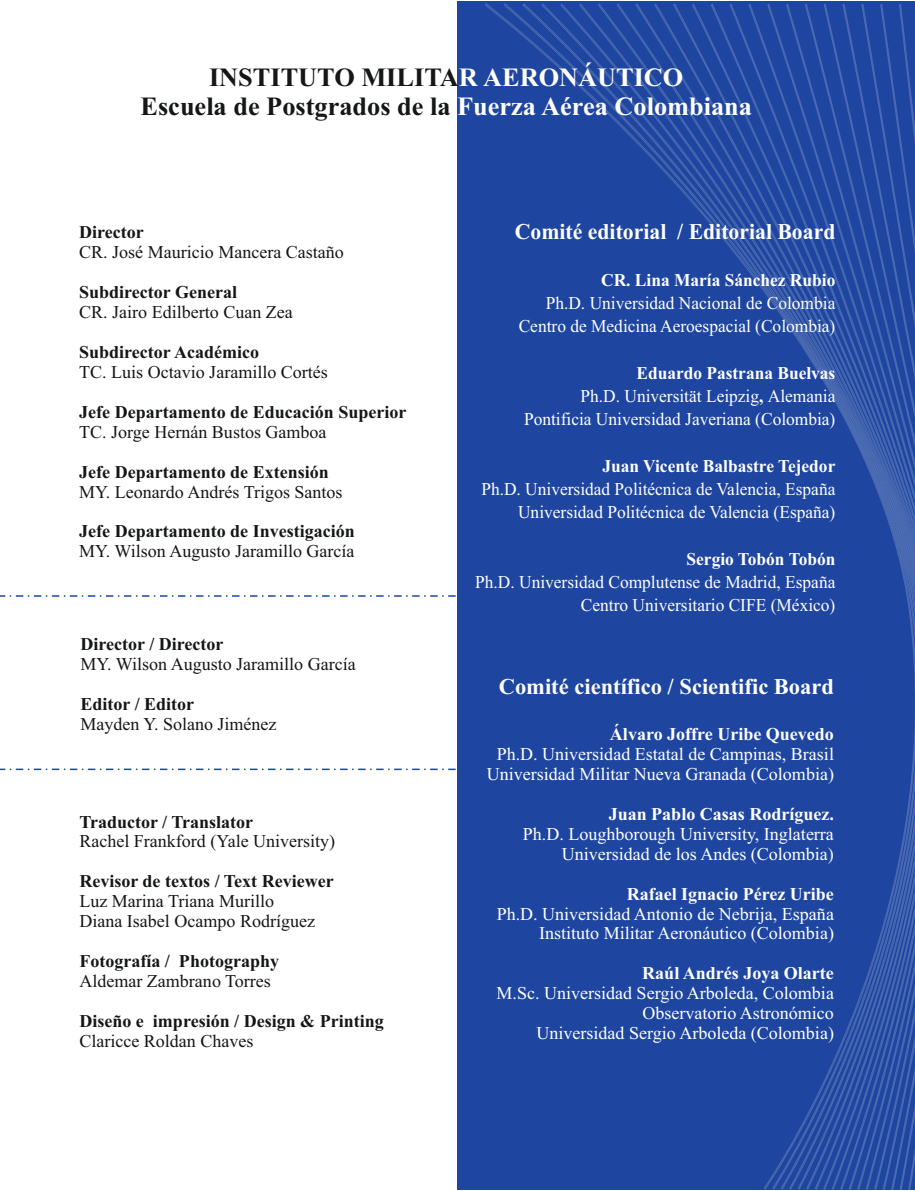
<style>
.page{position:relative;width:915px;height:1191px;background:#fff}
.page>*{position:absolute;margin:0;border:0;box-sizing:border-box;transform-origin:0 0}
.t1{font:700 26.25px/29.1px "Times New Roman";color:#151616;text-align:center}
.t2{font:700 22.5px "Times New Roman";color:#fff}
.t3{font:700 22.5px "Times New Roman";color:#fff;scale:.96 1}
.t4{font:18px/20px "Times New Roman";color:#151616}
.t5{font:18px/23.2px "Times New Roman";color:#fff;text-align:right;scale:.96 1}
.t6{font:18px/20px "Times New Roman";color:#fff;text-align:right}
.t7{font:700 18px "Times New Roman";color:#151616}
.t8{font:700 18px "Times New Roman";color:#fff}
.t9{font:700 18px "Times New Roman";color:#fff;scale:.96 1}
.s1{color:#fff}
.s2{font-weight:700}
</style>
<div class="page">
<div style="left:457px;top:1px;width:457px;height:1188px;background:#1e46a1"></div>
<svg style="left:485px;top:3px;width:429px;height:1186px"></svg>
<svg style="left:0;top:595px;width:456px;height:2px"></svg>
<svg style="left:0;top:768px;width:456px;height:2px"></svg>
<h1 class="t1" style="left:140px;top:66px;width:612px">INSTITUTO MILITA<span class="s1">R AERONÁUTICO<br></span>Escuela de Postgrados de la <span class="s1">Fuerza Aérea Colombiana</span></h1>
<p class="t7" style="left:79px;top:226px;width:66px">Director</p>
<p class="t4" style="left:79px;top:244px;width:266px">CR. José Mauricio Mancera Castaño</p>
<p class="t7" style="left:79px;top:286px;width:159px">Subdirector General</p>
<p class="t4" style="left:79px;top:304px;width:215px">CR. Jairo Edilberto Cuan Zea</p>
<p class="t7" style="left:79px;top:346px;width:181px">Subdirector Académico</p>
<p class="t4" style="left:79px;top:363px;width:250px">TC. Luis Octavio Jaramillo Cortés</p>
<p class="t7" style="left:79px;top:405px;width:328px">Jefe Departamento de Educación Superior</p>
<p class="t4" style="left:79px;top:423px;width:249px">TC. Jorge Hernán Bustos Gamboa</p>
<p class="t7" style="left:79px;top:465px;width:251px">Jefe Departamento de Extensión</p>
<p class="t4" style="left:79px;top:483px;width:265px">MY. Leonardo Andrés Trigos Santos</p>
<p class="t7" style="left:79px;top:525px;width:277px">Jefe Departamento de Investigación</p>
<p class="t4" style="left:79px;top:543px;width:277px">MY. Wilson Augusto Jaramillo García</p>
<p class="t7" style="left:80px;top:638px;width:144px">Director / Director</p>
<p class="t4" style="left:80px;top:656px;width:277px">MY. Wilson Augusto Jaramillo García</p>
<p class="t7" style="left:80px;top:698px;width:115px">Editor / Editor</p>
<p class="t4" style="left:80px;top:716px;width:197px">Mayden Y. Solano Jiménez</p>
<p class="t7" style="left:79px;top:815px;width:175px">Traductor / Translator</p>
<p class="t4" style="left:79px;top:833px;width:257px">Rachel Frankford (Yale University)</p>
<p class="t7" style="left:79px;top:875px;width:256px">Revisor de textos / Text Reviewer</p>
<p class="t4" style="left:79px;top:893px;width:237px">Luz Marina Triana Murillo<br>Diana Isabel Ocampo Rodríguez</p>
<p class="t7" style="left:79px;top:955px;width:201px">Fotografía / Photography</p>
<p class="t4" style="left:79px;top:972px;width:193px">Aldemar Zambrano Torres</p>
<p class="t7" style="left:79px;top:1014px;width:306px">Diseño e impresión / Design &amp; Printing</p>
<p class="t4" style="left:79px;top:1032px;width:175px">Claricce Roldan Chaves</p>
<p class="t3" style="left:514px;top:224px;width:335px">Comité editorial / Editorial Board</p>
<p class="t9" style="left:601px;top:273px;width:245px">CR. Lina María Sánchez Rubio</p>
<p class="t5" style="left:518px;top:293px;width:331px">Ph.D. Universidad Nacional de Colombia<br>Centro de Medicina Aeroespacial (Colombia)</p>
<p class="t5" style="left:524px;top:363px;width:326px"><span class="s2">Eduardo Pastrana Buelvas<br></span>Ph.D. Universität Leipzig<span class="s2">,</span> Alemania<br>Pontificia Universidad Javeriana (Colombia)</p>
<p class="t9" style="left:602px;top:459px;width:244px">Juan Vicente Balbastre Tejedor</p>
<p class="t5" style="left:481px;top:479px;width:370px">Ph.D. Universidad Politécnica de Valencia, España<br>Universidad Politécnica de Valencia (España)</p>
<p class="t9" style="left:686px;top:552px;width:156px">Sergio Tobón Tobón</p>
<p class="t5" style="left:475px;top:572px;width:376px">Ph.D. Universidad Complutense de Madrid, España<br>Centro Universitario CIFE (México)</p>
<p class="t2" style="left:498px;top:679px;width:336px">Comité científico / Scientific Board</p>
<p class="t8" style="left:609px;top:728px;width:225px">Álvaro Joffre Uribe Quevedo</p>
<p class="t6" style="left:486px;top:745px;width:348px;text-align:center">Ph.D. Universidad Estatal de Campinas, Brasil<br>Universidad Militar Nueva Granada (Colombia)</p>
<p class="t8" style="left:608px;top:807px;width:227px">Juan Pablo Casas Rodríguez.</p>
<p class="t6" style="left:522px;top:825px;width:312px">Ph.D. Loughborough University, Inglaterra<br>Universidad de los Andes (Colombia)</p>
<p class="t8" style="left:626px;top:887px;width:209px">Rafael Ignacio Pérez Uribe</p>
<p class="t6" style="left:496px;top:905px;width:338px">Ph.D. Universidad Antonio de Nebrija, España<br>Instituto Militar Aeronáutico (Colombia)</p>
<p class="t8" style="left:642px;top:967px;width:193px">Raúl Andrés Joya Olarte</p>
<p class="t6" style="left:496px;top:985px;width:339px">M.Sc. Universidad Sergio Arboleda, Colombia<br>Observatorio Astronómico<br>Universidad Sergio Arboleda (Colombia)</p>
</div>
